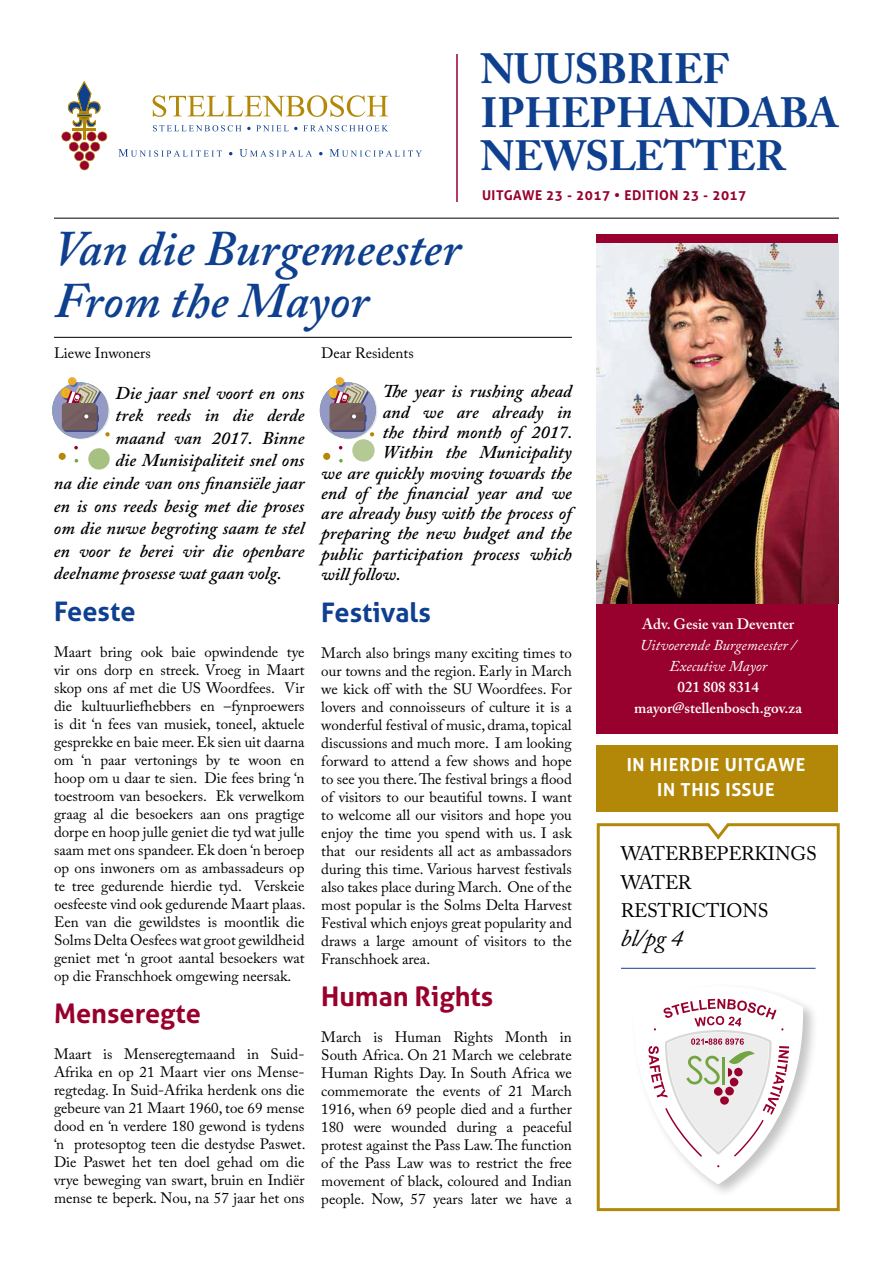
<style>
.page{position:relative;width:893px;height:1263px;background:#fff}
.page>*{position:absolute;margin:0;border:0;box-sizing:border-box;transform-origin:0 0}
.t1{font:italic 600 49.5px/52.5px "Adobe Caslon Pro";color:#0e408f}
.t2{font:700 42px/43.5px "Adobe Caslon Pro";letter-spacing:-.01em;color:#0e408f}
.t3{font:700 27px "Aller";color:#98002e}
.t4{font:700 27px "Aller";color:#0e408f}
.t5{font:italic 24px "Adobe Caslon Pro";color:#000}
.t6{font:19.5px/28.5px "Adobe Caslon Pro";letter-spacing:-.01em;color:#000}
.t7{font:italic 600 18px "Adobe Caslon Pro";color:#000}
.t8{font:700 18px/25.5px "Aller";letter-spacing:.04em;color:#fff;text-align:center}
.t9{font:15px/18px "Adobe Caslon Pro";color:#000;text-align:justify}
.t10{font:600 15px/21px "Adobe Caslon Pro";color:#fff;text-align:center}
.t11{font:italic 15px/21px "Adobe Caslon Pro";color:#fff;text-align:center}
.t12{font:700 13.5px "Aller";letter-spacing:.04em;color:#98002e}
</style>
<div class="page">
<div style="left:320px;top:382px;width:56px;height:56px;background:#9499c6;border-radius:50%"></div>
<div style="left:328px;top:388px;width:11px;height:10px;background:#e5a424;border-radius:50%"></div>
<div style="left:329px;top:389px;width:9px;height:8px;background:#e8aa24;border-radius:50%"></div>
<div style="left:597px;top:745px;width:241px;height:67px;background:#b38808"></div>
<hr style="left:456px;top:54px;width:2px;height:148px;background:#98002e">
<svg style="left:61px;top:81px;width:46px;height:89px"></svg>
<svg style="left:153px;top:95px;width:235px;height:22px"></svg>
<svg style="left:153px;top:125px;width:235px;height:6px"></svg>
<svg style="left:119px;top:149px;width:303px;height:8px"></svg>
<hr style="left:54px;top:218px;width:785px;height:1px;background:#000">
<hr style="left:54px;top:337px;width:518px;height:1px;background:#000">
<div style="left:597px;top:234px;width:241px;height:10px;background:#98002e"></div>
<div style="left:597px;top:604px;width:241px;height:130px;background:#98002e"></div>
<svg style="left:596px;top:823px;width:244px;height:389px"></svg>
<img style="left:597px;top:244px;width:241px;height:360px">
<hr style="left:621px;top:968px;width:194px;height:1px;background:#0e408f">
<div style="left:631px;top:982px;width:188px;height:216px;background:#000;opacity:.23"></div>
<svg style="left:633px;top:986px;width:170px;height:198px"></svg>
<svg style="left:330px;top:378px;width:47px;height:61px"></svg>
<div style="left:352px;top:439px;width:23px;height:23px;background:#b4c994;border-radius:50%"></div>
<div style="left:323px;top:453px;width:7px;height:7px;background:#b38808;border-radius:50%"></div>
<svg style="left:339px;top:459px;width:4px;height:3px"></svg>
<div style="left:88px;top:448px;width:22px;height:22px;background:#a7c183;border-radius:50%"></div>
<div style="left:59px;top:453px;width:7px;height:7px;background:#b38808;border-radius:50%"></div>
<svg style="left:74px;top:446px;width:4px;height:3px"></svg>
<div style="left:52px;top:382px;width:56px;height:56px;background:#9499c6;border-radius:50%"></div>
<div style="left:61px;top:388px;width:10px;height:10px;background:#e5a424;border-radius:50%"></div>
<svg style="left:62px;top:378px;width:48px;height:61px"></svg>
<h2 class="t2" style="left:480px;top:47px;width:360px">NUUSBRIEF<br>IPHEPHANDABA<br>NEWSLETTER</h2>
<p class="t12" style="left:482px;top:187px;width:266px">UITGAWE 23 - 2017 • EDITION 23 - 2017</p>
<h1 class="t1" style="left:54px;top:221px;width:408px">Van die Burgemeester<br>From the Mayor</h1>
<p class="t9" style="left:321px;top:344px;width:94px">Dear Residents</p>
<p class="t7" style="left:383px;top:381px;width:190px">The year is rushing ahead</p>
<p class="t7" style="left:383px;top:401px;width:190px">and we are already in</p>
<p class="t7" style="left:383px;top:421px;width:191px">the third month of 2017.</p>
<p class="t7" style="left:383px;top:441px;width:190px">Within the Municipality</p>
<p class="t7" style="left:321px;top:462px;width:252px">we are quickly moving towards the</p>
<p class="t7" style="left:321px;top:482px;width:252px">end of the financial year and we</p>
<p class="t7" style="left:321px;top:502px;width:252px">are already busy with the process of</p>
<p class="t7" style="left:321px;top:522px;width:252px">preparing the new budget and the</p>
<p class="t7" style="left:321px;top:543px;width:252px">public participation process which</p>
<p class="t7" style="left:321px;top:563px;width:81px">will follow.</p>
<h3 class="t4" style="left:321px;top:595px;width:111px">Festivals</h3>
<p class="t9" style="left:321px;top:644px;width:252px">March also brings many exciting times to our towns and the region. Early in March we kick off with the SU Woordfees. For lovers and connoisseurs of culture it is a wonderful festival of music, drama, topical discussions and much more. I am looking forward to attend a few shows and hope to see you there. The festival brings a flood of visitors to our beautiful towns. I want to welcome all our visitors and hope you enjoy the time you spend with us. I ask that our residents all act as ambassadors during this time. Various harvest festivals also takes place during March. One of the most popular is the Solms Delta Harvest Festival which enjoys great popularity and draws a large amount of visitors to the Franschhoek area.</p>
<h3 class="t3" style="left:321px;top:979px;width:173px">Human Rights</h3>
<p class="t9" style="left:321px;top:1028px;width:252px">March is Human Rights Month in South Africa. On 21 March we celebrate Human Rights Day. In South Africa we commemorate the events of 21 March 1916, when 69 people died and a further 180 were wounded during a peaceful protest against the Pass Law. The function of the Pass Law was to restrict the free movement of black, coloured and Indian people. Now, 57 years later we have a</p>
<p class="t9" style="left:54px;top:344px;width:98px">Liewe Inwoners</p>
<p class="t7" style="left:116px;top:382px;width:190px">Die jaar snel voort en ons</p>
<p class="t7" style="left:116px;top:405px;width:190px">trek reeds in die derde</p>
<p class="t7" style="left:116px;top:427px;width:190px">maand van 2017. Binne</p>
<p class="t7" style="left:116px;top:450px;width:190px">die Munisipaliteit snel ons</p>
<p class="t7" style="left:54px;top:472px;width:252px">na die einde van ons finansiële jaar</p>
<p class="t7" style="left:54px;top:495px;width:252px">en is ons reeds besig met die proses</p>
<p class="t7" style="left:54px;top:517px;width:252px">om die nuwe begroting saam te stel</p>
<p class="t7" style="left:54px;top:540px;width:252px">en voor te berei vir die openbare</p>
<p class="t7" style="left:54px;top:562px;width:229px">deelname prosesse wat gaan volg.</p>
<h3 class="t4" style="left:54px;top:595px;width:83px">Feeste</h3>
<p class="t9" style="left:54px;top:643px;width:253px">Maart bring ook baie opwindende tye vir ons dorp en streek. Vroeg in Maart skop ons af met die US Woordfees. Vir die kultuurliefhebbers en –fynproewers is dit ‘n fees van musiek, toneel, aktuele gesprekke en baie meer. Ek sien uit daarna om ‘n paar vertonings by te woon en hoop om u daar te sien. Die fees bring ‘n toestroom van besoekers. Ek verwelkom graag al die besoekers aan ons pragtige dorpe en hoop julle geniet die tyd wat julle saam met ons spandeer. Ek doen ‘n beroep op ons inwoners om as ambassadeurs op te tree gedurende hierdie tyd. Verskeie oesfeeste vind ook gedurende Maart plaas.<br>Een van die gewildstes is moontlik die Solms Delta Oesfees wat groot gewildheid geniet met ‘n groot aantal besoekers wat op die Franschhoek omgewing neersak.</p>
<h3 class="t3" style="left:54px;top:997px;width:149px">Menseregte</h3>
<p class="t9" style="left:54px;top:1045px;width:253px">Maart is Menseregtemaand in Suid-Afrika en op 21 Maart vier ons Mense&shy;regtedag. In Suid-Afrika herdenk ons die gebeure van 21 Maart 1960, toe 69 mense dood en ‘n verdere 180 gewond is tydens ‘n protesoptog teen die destydse Paswet.<br>Die Paswet het ten doel gehad om die vrye beweging van swart, bruin en Indiër mense te beperk. Nou, na 57 jaar het ons</p>
<p class="t10" style="left:642px;top:613px;width:154px">Adv. Gesie van Deventer</p>
<p class="t11" style="left:640px;top:634px;width:158px">Uitvoerende Burgemeester /<br>Executive Mayor</p>
<p class="t10" style="left:634px;top:676px;width:169px">021 808 8314 mayor@stellenbosch.gov.za</p>
<p class="t8" style="left:627px;top:751px;width:180px">IN HIERDIE UITGAWE<br>IN THIS ISSUE</p>
<h3 class="t6" style="left:621px;top:839px;width:197px">WATERBEPERKINGS<br>WATER<br>RESTRICTIONS</h3>
<h3 class="t5" style="left:621px;top:923px;width:64px">bl/pg 4</h3>
</div>
